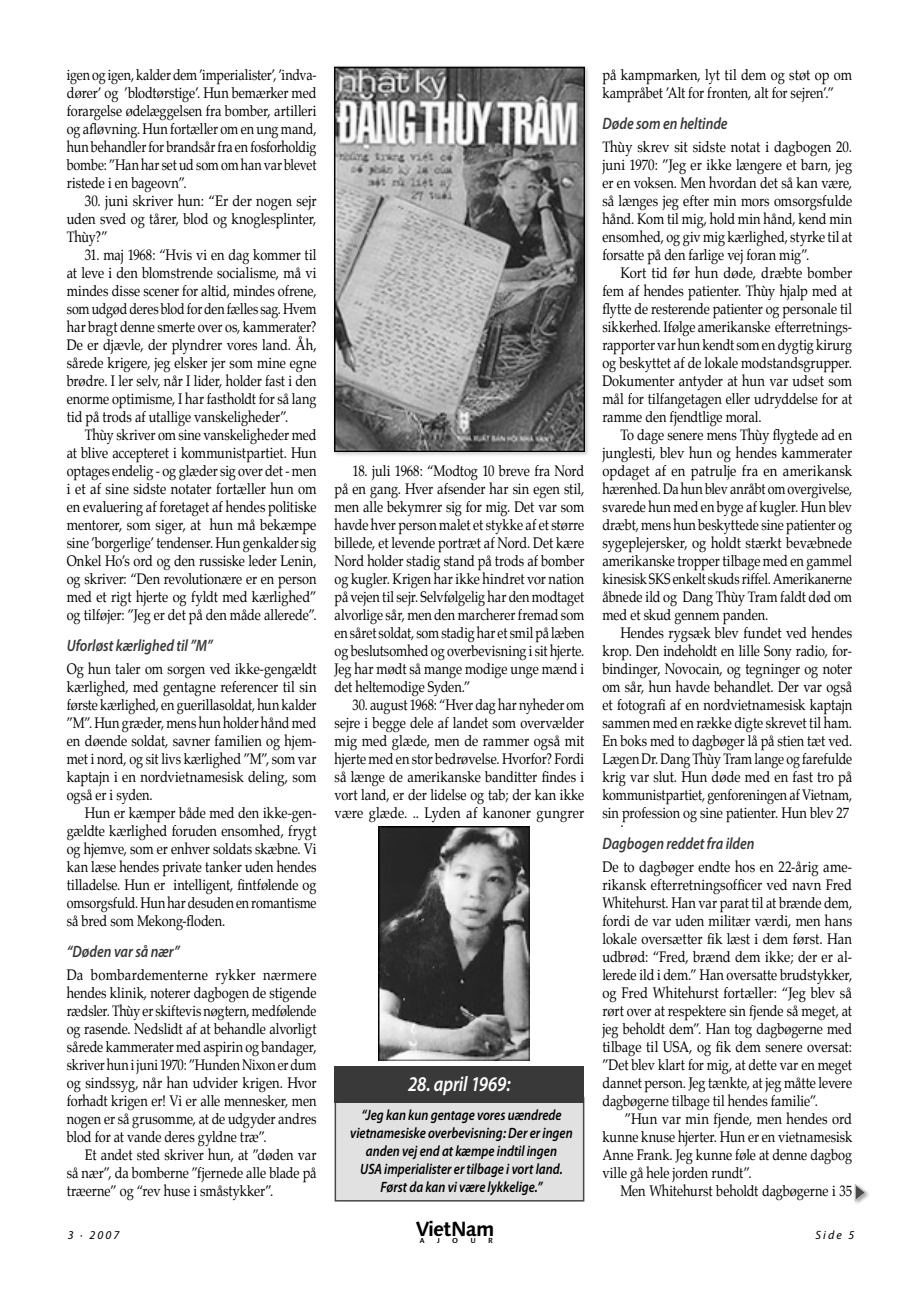
<style>
.page{position:relative;width:919px;height:1289px;background:#fff}
.page>*{position:absolute;margin:0;border:0;box-sizing:border-box;transform-origin:0 0}
.t1{font:italic 600 21px "Myriad Pro";letter-spacing:-.01em;color:#fff;scale:.85 1}
.t2{font:700 20.55px "Linotype Syntax";letter-spacing:-.05em;color:#000}
.t3{font:italic 600 16.5px "Myriad Pro";letter-spacing:-.005em;color:#393939;scale:.85 1}
.t4{font:15px/18px "Palatino";letter-spacing:-.005em;color:#000;text-align:justify;scale:.85 1}
.t5{font:15px/18px "Palatino";letter-spacing:-.005em;color:#000;text-align:justify;scale:.87 1}
.t6{font:15px/18px "Palatino";letter-spacing:-.005em;color:#000;scale:.86 1}
.t7{font:15px/18px "Palatino";letter-spacing:-.005em;color:#000;text-align:justify;scale:.83 1}
.t8{font:15px/18px "Palatino";letter-spacing:-.005em;color:#000;text-align:justify;scale:.84 1}
.t9{font:italic 600 15px/18px "Myriad Pro";color:#000;text-align:center;scale:.85 1}
.t10{font:italic 12px "Myriad Pro";letter-spacing:.18em;color:#000}
.t11{font:700 7.2px "Linotype Syntax";color:#000}
</style>
<div class="page">
<div style="left:852px;top:1182px;width:18px;height:23px;background:#000;opacity:.4"></div>
<svg style="left:854px;top:1183px;width:12px;height:18px"></svg>
<div style="left:335px;top:1097px;width:248px;height:103px;background:#e1e1e1"></div>
<div style="left:334px;top:1097px;width:250px;height:104px;border:1px solid #484848"></div>
<div style="left:334px;top:1066px;width:250px;height:36px;background:#393939"></div>
<div style="left:332px;top:64px;width:258px;height:393px;background:#000;opacity:.2"></div>
<img style="left:336px;top:69px;width:246px;height:381px">
<div style="left:334px;top:67px;width:250px;height:385px;border:1px solid #000"></div>
<img style="left:378px;top:826px;width:152px;height:234px">
<p class="t7" style="left:67px;top:65px;width:302px">igen og igen, kalder dem ’imperialister’, ’indva&shy;dører’ og ’blodtørstige’. Hun bemærker med forargelse ødelæggelsen fra bomber, artilleri og afløvning. Hun fortæller om en ung mand, hun behandler for brandsår fra en fosforholdig bombe: ”Han har set ud som om han var blevet ristede i en bageovn”.</p>
<p class="t5" style="left:67px;top:191px;width:288px;text-indent:18px">30. juni skriver hun: “Er der nogen sejr uden sved og tårer, blod og knoglesplinter, Thùy?”</p>
<p class="t4" style="left:67px;top:245px;width:295px;text-indent:18px">31. maj 1968: “Hvis vi en dag kommer til at leve i den blomstrende socialisme, må vi mindes disse scener for altid, mindes ofrene, som udgød deres blod for den fælles sag. Hvem har bragt denne smerte over os, kammerater?<br>De er djævle, der plyndrer vores land. Åh, sårede krigere, jeg elsker jer som mine egne brødre. I ler selv, når I lider, holder fast i den enorme optimisme, I har fastholdt for så lang tid på trods af utallige vanskeligheder”.</p>
<p class="t4" style="left:67px;top:425px;width:295px;text-indent:18px">Thùy skriver om sine vanskeligheder med at blive accepteret i kommunistpartiet. Hun optages endelig - og glæder sig over det - men i et af sine sidste notater fortæller hun om en evaluering af foretaget af hendes politiske mentorer, som siger, at hun må bekæmpe sine ’borgerlige’ tendenser. Hun genkalder sig Onkel Ho’s ord og den russiske leder Lenin, og skriver: “Den revolutionære er en person med et rigt hjerte og fyldt med kærlighed” og tilføjer: ”Jeg er det på den måde allerede”.</p>
<p class="t3" style="left:67px;top:636px;width:173px">Uforløst kærlighed til ”M”</p>
<p class="t4" style="left:67px;top:659px;width:295px">Og hun taler om sorgen ved ikke-gengældt kærlighed, med gentagne referencer til sin første kærlighed, en guerillasoldat, hun kalder ”M”. Hun græder, mens hun holder hånd med en døende soldat, savner familien og hjem&shy;met i nord, og sit livs kærlighed ”M”, som var kaptajn i en nordvietnamesisk deling, som også er i syden.</p>
<p class="t4" style="left:67px;top:803px;width:295px;text-indent:18px">Hun er kæmper både med den ikke-gen&shy;gældte kærlighed foruden ensomhed, frygt og hjemve, som er enhver soldats skæbne. Vi kan læse hendes private tanker uden hendes tilladelse. Hun er intelligent, fintfølende og omsorgsfuld. Hun har desuden en romantisme så bred som Mekong-floden.</p>
<p class="t3" style="left:67px;top:942px;width:134px">“Døden var så nær”</p>
<p class="t5" style="left:67px;top:965px;width:288px">Da bombardementerne rykker nærmere hendes klinik, noterer dagbogen de stigende rædsler. Thùy er skiftevis nøgtern, medfølende og rasende. Nedslidt af at behandle alvorligt sårede kammerater med aspirin og bandager, skriver hun i juni 1970: ”Hunden Nixon er dum og sindssyg, når han udvider krigen. Hvor forhadt krigen er! Vi er alle mennesker, men nogen er så grusomme, at de udgyder andres blod for at vande deres gyldne træ”.</p>
<p class="t4" style="left:67px;top:1145px;width:295px;text-indent:18px">Et andet sted skriver hun, at ”døden var så nær”, da bomberne ”fjernede alle blade på træerne” og “rev huse i småstykker”.</p>
<p class="t4" style="left:334px;top:461px;width:295px;text-indent:18px">18. juli 1968: “Modtog 10 breve fra Nord på en gang. Hver afsender har sin egen stil, men alle bekymrer sig for mig. Det var som havde hver person malet et stykke af et større billede, et levende portræt af Nord. Det kære Nord holder stadig stand på trods af bomber og kugler. Krigen har ikke hindret vor nation på vejen til sejr. Selvfølgelig har den modtaget alvorlige sår, men den marcherer fremad som en såret soldat, som stadig har et smil på læben og beslutsomhed og overbevisning i sit hjerte.<br>Jeg har mødt så mange modige unge mænd i det heltemodige Syden.”</p>
<p class="t8" style="left:334px;top:695px;width:299px;text-indent:18px">30. august 1968: “Hver dag har nyheder om sejre i begge dele af landet som overvælder mig med glæde, men de rammer også mit hjerte med en stor bedrøvelse. Hvorfor? Fordi så længe de amerikanske banditter findes i vort land, er der lidelse og tab; der kan ikke være glæde. .. Lyden af kanoner gungrer</p>
<h1 class="t1" style="left:408px;top:1072px;width:122px">28. april 1969:</h1>
<p class="t9" style="left:350px;top:1105px;width:263px">“Jeg kan kun gentage vores uændrede vietnamesiske overbevisning: Der er ingen anden vej end at kæmpe indtil ingen<br>USA imperialister er tilbage i vort land.<br>Først da kan vi være lykkelige.”</p>
<p class="t6" style="left:602px;top:65px;width:292px">på kampmarken, lyt til dem og støt op om kampråbet ’Alt for fronten, alt for sejren’.”</p>
<p class="t3" style="left:602px;top:114px;width:149px">Døde som en heltinde</p>
<p class="t5" style="left:602px;top:137px;width:288px">Thùy skrev sit sidste notat i dagbogen 20. juni 1970: ”Jeg er ikke længere et barn, jeg er en voksen. Men hvordan det så kan være, så længes jeg efter min mors omsorgsfulde hånd. Kom til mig, hold min hånd, kend min ensomhed, og giv mig kærlighed, styrke til at forsatte på den farlige vej foran mig”.</p>
<p class="t5" style="left:602px;top:263px;width:288px;text-indent:18px">Kort tid før hun døde, dræbte bomber fem af hendes patienter. Thùy hjalp med at flytte de resterende patienter og personale til sikkerhed. Ifølge amerikanske efterretnings&shy;rapporter var hun kendt som en dygtig kirurg og beskyttet af de lokale modstandsgrupper.<br>Dokumenter antyder at hun var udset som mål for tilfangetagen eller udryddelse for at ramme den fjendtlige moral.</p>
<p class="t4" style="left:602px;top:425px;width:295px;text-indent:18px">To dage senere mens Thùy flygtede ad en junglesti, blev hun og hendes kammerater opdaget af en patrulje fra en amerikansk hærenhed. Da hun blev anråbt om overgivelse, svarede hun med en byge af kugler. Hun blev dræbt, mens hun beskyttede sine patienter og sygeplejersker, og holdt stærkt bevæbnede amerikanske tropper tilbage med en gammel kinesisk SKS enkelt skuds riffel. Amerikanerne åbnede ild og Dang Thùy Tram faldt død om med et skud gennem panden.</p>
<p class="t6" style="left:602px;top:623px;width:292px;text-align:justify;text-indent:18px">Hendes rygsæk blev fundet ved hendes krop. Den indeholdt en lille Sony radio, for&shy;bindinger, Novocain, og tegninger og noter om sår, hun havde behandlet. Der var også et fotografi af en nordvietnamesisk kaptajn sammen med en række digte skrevet til ham.<br>En boks med to dagbøger lå på stien tæt ved.<br>Lægen Dr. Dang Thùy Tram lange og farefulde krig var slut. Hun døde med en fast tro på kommunistpartiet, genforeningen af Vietnam, sin profession og sine patienter. Hun blev 27</p>
<p class="t4" style="left:620px;top:812px;width:5px">.</p>
<p class="t3" style="left:602px;top:834px;width:181px">Dagbogen reddet fra ilden</p>
<p class="t5" style="left:602px;top:857px;width:288px">De to dagbøger endte hos en 22-årig ame&shy;rikansk efterretningsofficer ved navn Fred Whitehurst. Han var parat til at brænde dem, fordi de var uden militær værdi, men hans lokale oversætter fik læst i dem først. Han udbrød: “Fred, brænd dem ikke; der er al&shy;lerede ild i dem.” Han oversatte brudstykker, og Fred Whitehurst fortæller: “Jeg blev så rørt over at respektere sin fjende så meget, at jeg beholdt dem”. Han tog dagbøgerne med tilbage til USA, og fik dem senere oversat: ”Det blev klart for mig, at dette var en meget dannet person. Jeg tænkte, at jeg måtte levere dagbøgerne tilbage til hendes familie”.</p>
<p class="t5" style="left:602px;top:1109px;width:288px;text-indent:22px">”Hun var min fjende, men hendes ord kunne knuse hjerter. Hun er en vietnamesisk Anne Frank. Jeg kunne føle at denne dagbog ville gå hele jorden rundt”.</p>
<p class="t4" style="left:620px;top:1181px;width:274px">Men Whitehurst beholdt dagbøgerne i 35</p>
<p class="t10" style="left:68px;top:1228px;width:53px">3 · 2007</p>
<h2 class="t2" style="left:416px;top:1215px;width:80px">VietNam</h2>
<p class="t10" style="left:815px;top:1228px;width:40px">Side 5</p>
<p class="t11" style="left:420px;top:1235px;width:6px">A</p>
<p class="t11" style="left:437px;top:1235px;width:4px">J</p>
<p class="t11" style="left:452px;top:1235px;width:7px">O</p>
<p class="t11" style="left:470px;top:1235px;width:7px">U</p>
<p class="t11" style="left:488px;top:1235px;width:6px">R</p>
</div>
